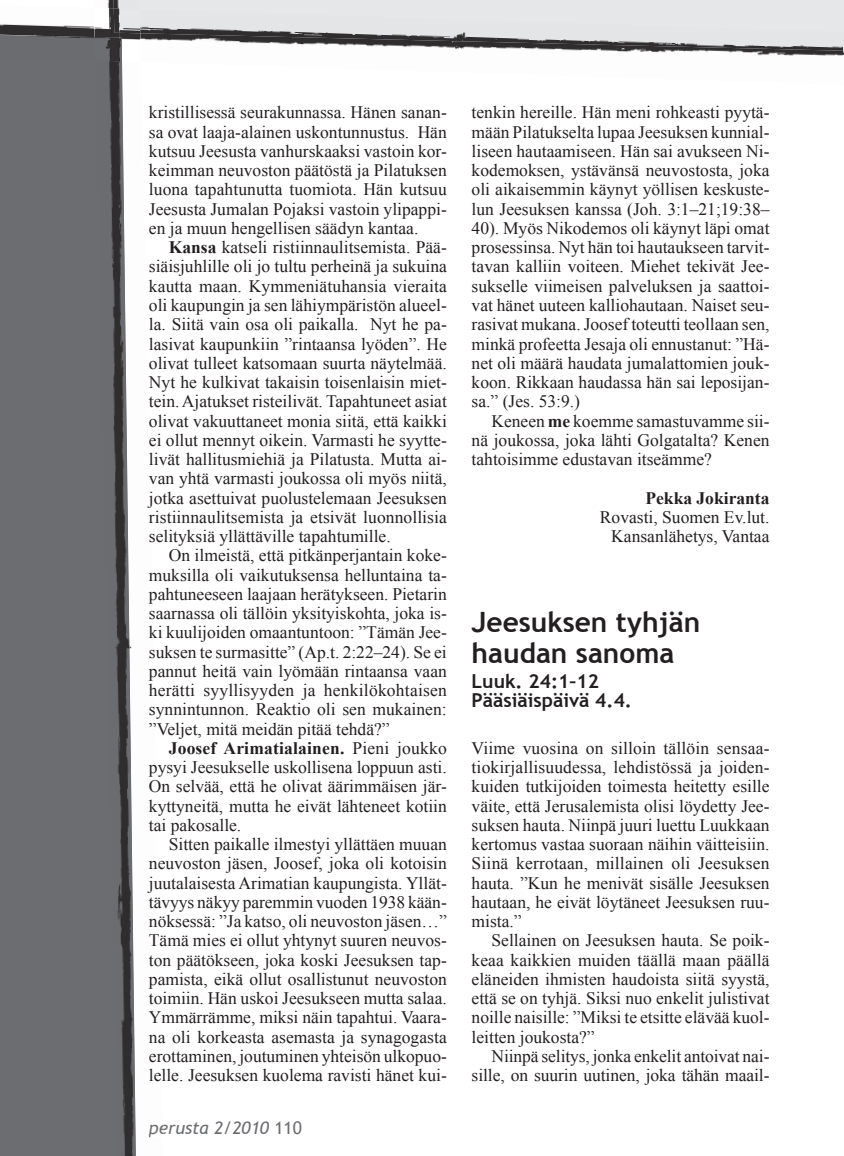
<style>
.page{position:relative;width:844px;height:1156px;background:#fff}
.page>*{position:absolute;margin:0;border:0;box-sizing:border-box;transform-origin:0 0}
.t1{font:700 28px/31.5px "Trebuchet MS";color:#231f20}
.t2{font:700 19.25px/19.2px "Trebuchet MS";color:#231f20}
.t3{font:17.5px/19.2px "Times New Roman";color:#231f20;text-align:justify}
.t4{font:italic 17.5px "Trebuchet MS";color:#6c6d70}
.t5{font:700 17.5px "Times New Roman";color:#231f20}
.s1{font-weight:700}
.s2{color:#6d6e71}
.s3{font-style:normal}
</style>
<div class="page">
<hr style="left:164px;top:0;width:678px;height:4px;background:#e6e7e9">
<div style="left:0;top:85px;width:93px;height:1071px;background:#6c6d70"></div>
<img style="left:0;top:4px;width:842px;height:81px">
<img style="left:164px;top:9px;width:678px;height:42px">
<img style="left:0;top:35px;width:93px;height:26px">
<img style="left:93px;top:0;width:71px;height:1156px">
<img style="left:149px;top:1121px;width:15px;height:16px">
<img style="left:113px;top:0;width:27px;height:8px">
<img style="left:95px;top:62px;width:41px;height:1094px">
<img style="left:94px;top:8px;width:47px;height:54px">
<img style="left:95px;top:37px;width:27px;height:25px">
<svg style="left:842px;top:0;width:2px;height:56px"></svg>
<p class="t3" style="left:149px;top:103px;width:299px">kristillisessä seurakunnassa. Hänen sanan&shy;sa ovat laaja-alainen uskontunnustus. Hän kutsuu Jeesusta vanhurskaaksi vastoin kor&shy;keimman neuvoston päätöstä ja Pilatuksen luona tapahtunutta tuomiota. Hän kutsuu Jeesusta Jumalan Pojaksi vastoin ylipappi&shy;en ja muun hengellisen säädyn kantaa.</p>
<p class="t3" style="left:149px;top:238px;width:299px;text-indent:20px"><span class="s1">Kansa</span> katseli ristiinnaulitsemista. Pää&shy;siäisjuhlille oli jo tultu perheinä ja sukuina kautta maan. Kymmeniätuhansia vieraita oli kaupungin ja sen lähiympäristön alueel&shy;la. Siitä vain osa oli paikalla. Nyt he pa&shy;lasivat kaupunkiin ”rintaansa lyöden”. He olivat tulleet katsomaan suurta näytelmää.<br>Nyt he kulkivat takaisin toisenlaisin miet&shy;tein. Ajatukset risteilivät. Tapahtuneet asiat olivat vakuuttaneet monia siitä, että kaikki ei ollut mennyt oikein. Varmasti he syytte&shy;livät hallitusmiehiä ja Pilatusta. Mutta ai&shy;van yhtä varmasti joukossa oli myös niitä, jotka asettuivat puolustelemaan Jeesuksen ristiinnaulitsemista ja etsivät luonnollisia selityksiä yllättäville tapahtumille.</p>
<p class="t3" style="left:149px;top:546px;width:299px;text-indent:20px">On ilmeistä, että pitkänperjantain koke&shy;muksilla oli vaikutuksensa helluntaina ta&shy;pahtuneeseen laajaan herätykseen. Pietarin saarnassa oli tällöin yksityiskohta, joka is&shy;ki kuulijoiden omaantuntoon: ”Tämän Jee&shy;suksen te surmasitte” (Ap.t. 2:22–24). Se ei pannut heitä vain lyömään rintaansa vaan herätti syyllisyyden ja henkilökohtaisen synnintunnon. Reaktio oli sen mukainen: ”Veljet, mitä meidän pitää tehdä?”</p>
<p class="t3" style="left:149px;top:738px;width:299px;text-indent:20px"><span class="s1">Joosef Arimatialainen.</span> Pieni joukko pysyi Jeesukselle uskollisena loppuun asti.<br>On selvää, että he olivat äärimmäisen jär&shy;kyttyneitä, mutta he eivät lähteneet kotiin tai pakosalle.</p>
<p class="t3" style="left:149px;top:834px;width:299px;text-indent:20px">Sitten paikalle ilmestyi yllättäen muuan neuvoston jäsen, Joosef, joka oli kotoisin juutalaisesta Arimatian kaupungista. Yllät&shy;tävyys näkyy paremmin vuoden 1938 kään&shy;nöksessä: ”Ja katso, oli neuvoston jäsen…” Tämä mies ei ollut yhtynyt suuren neuvos&shy;ton päätökseen, joka koski Jeesuksen tap&shy;pamista, eikä ollut osallistunut neuvoston toimiin. Hän uskoi Jeesukseen mutta salaa.<br>Ymmärrämme, miksi näin tapahtui. Vaara&shy;na oli korkeasta asemasta ja synagogasta erottaminen, joutuminen yhteisön ulkopuo&shy;lelle. Jeesuksen kuolema ravisti hänet kui-</p>
<p class="t4" style="left:149px;top:1117px;width:154px"><span class="s2">pe</span>rusta 2/2010 <span class="s3">110</span></p>
<p class="t3" style="left:471px;top:103px;width:299px">tenkin hereille. Hän meni rohkeasti pyytä&shy;mään Pilatukselta lupaa Jeesuksen kunnial&shy;liseen hautaamiseen. Hän sai avukseen Ni&shy;kodemoksen, ystävänsä neuvostosta, joka oli aikaisemmin käynyt yöllisen keskuste&shy;lun Jeesuksen kanssa (Joh. 3:1–21;19:38– 40). Myös Nikodemos oli käynyt läpi omat prosessinsa. Nyt hän toi hautaukseen tarvit&shy;tavan kalliin voiteen. Miehet tekivät Jee&shy;sukselle viimeisen palveluksen ja saattoi&shy;vat hänet uuteen kalliohautaan. Naiset seu&shy;rasivat mukana. Joosef toteutti teollaan sen, minkä profeetta Jesaja oli ennustanut: ”Hä&shy;net oli määrä haudata jumalattomien jouk&shy;koon. Rikkaan haudassa hän sai leposijan&shy;sa.” (Jes. 53:9.)</p>
<p class="t3" style="left:471px;top:411px;width:299px;text-indent:20px">Keneen <span class="s1">me</span> koemme samastuvamme sii&shy;nä joukossa, joka lähti Golgatalta? Kenen tahtoisimme edustavan itseämme?</p>
<p class="t5" style="left:645px;top:488px;width:125px">Pekka Jokiranta</p>
<p class="t3" style="left:599px;top:507px;width:171px;text-align:right">Rovasti, Suomen Ev.lut.<br>Kansanlähetys, Vantaa</p>
<h1 class="t1" style="left:471px;top:606px;width:230px">Jeesuksen tyhjän haudan sanoma</h1>
<p class="t2" style="left:471px;top:671px;width:162px">Luuk. 24:1–12<br>Pääsiäispäivä 4.4.</p>
<p class="t3" style="left:471px;top:738px;width:299px">Viime vuosina on silloin tällöin sensaa&shy;tiokirjallisuudessa, lehdistössä ja joiden&shy;kuiden tutkijoiden toimesta heitetty esille väite, että Jerusalemista olisi löydetty Jee&shy;suksen hauta. Niinpä juuri luettu Luukkaan kertomus vastaa suoraan näihin väitteisiin.<br>Siinä kerrotaan, millainen oli Jeesuksen hauta. ”Kun he menivät sisälle Jeesuksen hautaan, he eivät löytäneet Jeesuksen ruu&shy;mista.”</p>
<p class="t3" style="left:471px;top:931px;width:299px;text-indent:20px">Sellainen on Jeesuksen hauta. Se poik&shy;keaa kaikkien muiden täällä maan päällä eläneiden ihmisten haudoista siitä syystä, että se on tyhjä. Siksi nuo enkelit julistivat noille naisille: ”Miksi te etsitte elävää kuol&shy;leitten joukosta?”</p>
<p class="t3" style="left:471px;top:1046px;width:299px;text-align:right">Niinpä selitys, jonka enkelit antoivat nai&shy;sille, on suurin uutinen, joka tähän maail-</p>
</div>
